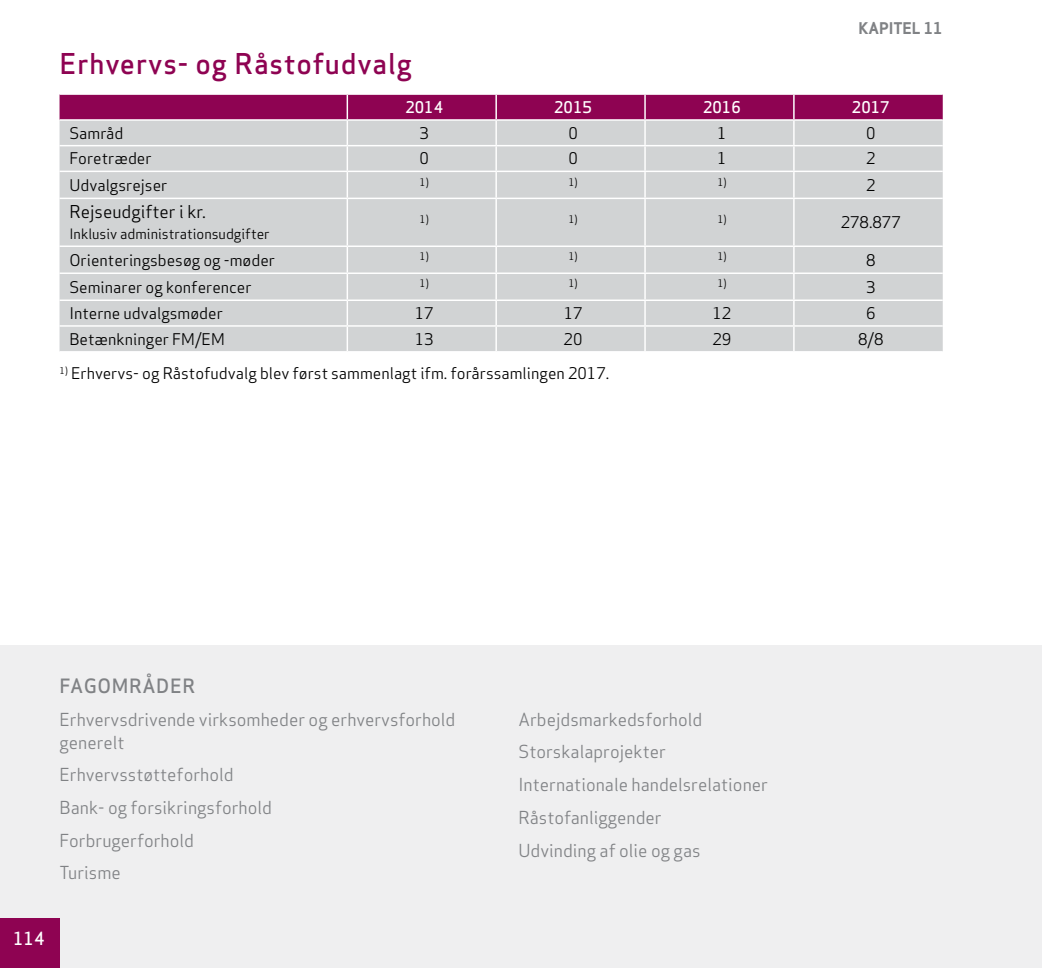
<style>
.page{position:relative;width:1042px;height:968px;background:#fff}
.page>*{position:absolute;margin:0;border:0;box-sizing:border-box;transform-origin:0 0}
.t1{font:500 28px "Apex Sans";letter-spacing:.03em;color:#8e0352}
.t2{font:500 19.25px "Apex Sans";letter-spacing:.03em;color:#808285}
.t3{font:17.5px/32.7px "Apex Sans";color:#808285}
.t4{font:500 17.5px "Apex Sans";color:#fff}
.t5{font:17.32px "Apex Sans";color:#000}
.t6{font:15.75px "Apex Sans";color:#000}
.t7{font:500 15.75px "Apex Sans";color:#fff}
.t8{font:700 15.75px "Apex Sans";color:#808285}
.t9{font:14px "Apex Sans";color:#000}
.t10{font:10.15px "Apex Sans";color:#000}
</style>
<div class="page">
<div style="left:0;top:645px;width:1042px;height:322px;background:#efeff0"></div>
<div style="left:0;top:918px;width:60px;height:49px;background:#8e0352"></div>
<div style="left:60px;top:199px;width:883px;height:152px;background:#d1d3d4"></div>
<svg style="left:60px;top:95px;width:883px;height:102px;background:#c3a4b7"></svg>
<hr style="left:347px;top:199px;width:1px;height:46px;background:#fff">
<hr style="left:495px;top:199px;width:2px;height:46px;background:#fff">
<hr style="left:644px;top:199px;width:2px;height:46px;background:#fff">
<hr style="left:793px;top:199px;width:1px;height:46px;background:#fff">
<hr style="left:60px;top:245px;width:287px;height:2px;background:#fff">
<hr style="left:347px;top:245px;width:149px;height:2px;background:#fff">
<hr style="left:496px;top:245px;width:149px;height:2px;background:#fff">
<hr style="left:495px;top:247px;width:2px;height:25px;background:#fff">
<hr style="left:645px;top:245px;width:149px;height:2px;background:#fff">
<hr style="left:644px;top:247px;width:2px;height:25px;background:#fff">
<hr style="left:794px;top:245px;width:149px;height:2px;background:#fff">
<hr style="left:60px;top:272px;width:287px;height:2px;background:#fff">
<hr style="left:347px;top:272px;width:149px;height:2px;background:#fff">
<hr style="left:496px;top:272px;width:149px;height:2px;background:#fff">
<hr style="left:495px;top:274px;width:2px;height:25px;background:#fff">
<hr style="left:645px;top:272px;width:149px;height:2px;background:#fff">
<hr style="left:644px;top:274px;width:2px;height:25px;background:#fff">
<hr style="left:794px;top:272px;width:149px;height:2px;background:#fff">
<hr style="left:60px;top:299px;width:287px;height:2px;background:#fff">
<hr style="left:347px;top:299px;width:149px;height:2px;background:#fff">
<hr style="left:496px;top:299px;width:149px;height:2px;background:#fff">
<hr style="left:495px;top:301px;width:2px;height:24px;background:#fff">
<hr style="left:645px;top:299px;width:149px;height:2px;background:#fff">
<hr style="left:644px;top:301px;width:2px;height:24px;background:#fff">
<hr style="left:794px;top:299px;width:149px;height:2px;background:#fff">
<hr style="left:60px;top:325px;width:287px;height:1px;background:#fff">
<hr style="left:347px;top:325px;width:149px;height:1px;background:#fff">
<svg style="left:347px;top:247px;width:1px;height:104px"></svg>
<hr style="left:496px;top:325px;width:149px;height:1px;background:#fff">
<hr style="left:495px;top:326px;width:2px;height:25px;background:#fff">
<hr style="left:645px;top:325px;width:149px;height:1px;background:#fff">
<hr style="left:644px;top:326px;width:2px;height:25px;background:#fff">
<hr style="left:794px;top:325px;width:149px;height:1px;background:#fff">
<svg style="left:793px;top:247px;width:1px;height:104px"></svg>
<p class="t8" style="left:858px;top:18px;width:86px">KAPITEL 11</p>
<h1 class="t1" style="left:60px;top:39px;width:354px">Erhvervs- og Råstofudvalg</h1>
<p class="t7" style="left:405px;top:93px;width:39px">2014</p>
<p class="t7" style="left:554px;top:93px;width:39px">2015</p>
<p class="t7" style="left:703px;top:93px;width:39px">2016</p>
<p class="t7" style="left:852px;top:93px;width:39px">2017</p>
<p class="t6" style="left:69px;top:120px;width:55px">Samråd</p>
<p class="t6" style="left:419px;top:120px;width:11px">3</p>
<p class="t6" style="left:568px;top:120px;width:11px">0</p>
<p class="t6" style="left:717px;top:120px;width:11px">1</p>
<p class="t6" style="left:866px;top:120px;width:11px">0</p>
<p class="t6" style="left:69px;top:146px;width:84px">Foretræder</p>
<p class="t6" style="left:419px;top:146px;width:11px">0</p>
<p class="t6" style="left:568px;top:146px;width:11px">0</p>
<p class="t6" style="left:717px;top:146px;width:11px">1</p>
<p class="t6" style="left:866px;top:146px;width:11px">2</p>
<p class="t6" style="left:69px;top:172px;width:99px">Udvalgsrejser</p>
<p class="t10" style="left:420px;top:173px;width:11px">1)</p>
<p class="t10" style="left:568px;top:173px;width:11px">1)</p>
<p class="t10" style="left:717px;top:173px;width:11px">1)</p>
<p class="t6" style="left:866px;top:172px;width:11px">2</p>
<p class="t5" style="left:69px;top:198px;width:138px">Rejseudgifter i kr.</p>
<p class="t9" style="left:69px;top:223px;width:202px">Inklusiv administrationsudgifter</p>
<p class="t10" style="left:420px;top:211px;width:11px">1)</p>
<p class="t10" style="left:568px;top:211px;width:11px">1)</p>
<p class="t10" style="left:717px;top:211px;width:11px">1)</p>
<p class="t6" style="left:841px;top:209px;width:62px">278.877</p>
<p class="t6" style="left:69px;top:247px;width:207px">Orienteringsbesøg og -møder</p>
<p class="t10" style="left:420px;top:248px;width:11px">1)</p>
<p class="t10" style="left:568px;top:248px;width:11px">1)</p>
<p class="t10" style="left:717px;top:248px;width:11px">1)</p>
<p class="t6" style="left:866px;top:247px;width:11px">8</p>
<p class="t6" style="left:69px;top:274px;width:184px">Seminarer og konferencer</p>
<p class="t10" style="left:420px;top:275px;width:11px">1)</p>
<p class="t10" style="left:568px;top:275px;width:11px">1)</p>
<p class="t10" style="left:717px;top:275px;width:11px">1)</p>
<p class="t6" style="left:866px;top:274px;width:11px">3</p>
<p class="t6" style="left:69px;top:300px;width:155px">Interne udvalgsmøder</p>
<p class="t6" style="left:415px;top:300px;width:20px">17</p>
<p class="t6" style="left:564px;top:300px;width:20px">17</p>
<p class="t6" style="left:712px;top:300px;width:20px">12</p>
<p class="t6" style="left:866px;top:300px;width:11px">6</p>
<p class="t6" style="left:69px;top:326px;width:157px">Betænkninger FM/EM</p>
<p class="t6" style="left:415px;top:326px;width:20px">13</p>
<p class="t6" style="left:564px;top:326px;width:20px">20</p>
<p class="t6" style="left:712px;top:326px;width:20px">29</p>
<p class="t6" style="left:858px;top:326px;width:27px">8/8</p>
<p class="t6" style="left:60px;top:361px;width:551px"><sup>1)</sup> Erhvervs- og Råstofudvalg blev først sammenlagt ifm. forårssamlingen 2017.</p>
<p class="t2" style="left:60px;top:668px;width:137px">FAGOMRÅDER</p>
<p class="t3" style="left:60px;top:706px;width:397px;line-height:22.8px">Erhvervsdrivende virksomheder og erhvervsforhold generelt</p>
<p class="t3" style="left:60px;top:756px;width:214px">Erhvervsstøtteforhold<br>Bank- og forsikringsforhold<br>Forbrugerforhold<br>Turisme</p>
<p class="t4" style="left:13px;top:923px;width:33px">114</p>
<p class="t3" style="left:518px;top:701px;width:251px">Arbejdsmarkedsforhold<br>Storskalaprojekter<br>Internationale handelsrelationer<br>Råstofanliggender<br>Udvinding af olie og gas</p>
</div>
